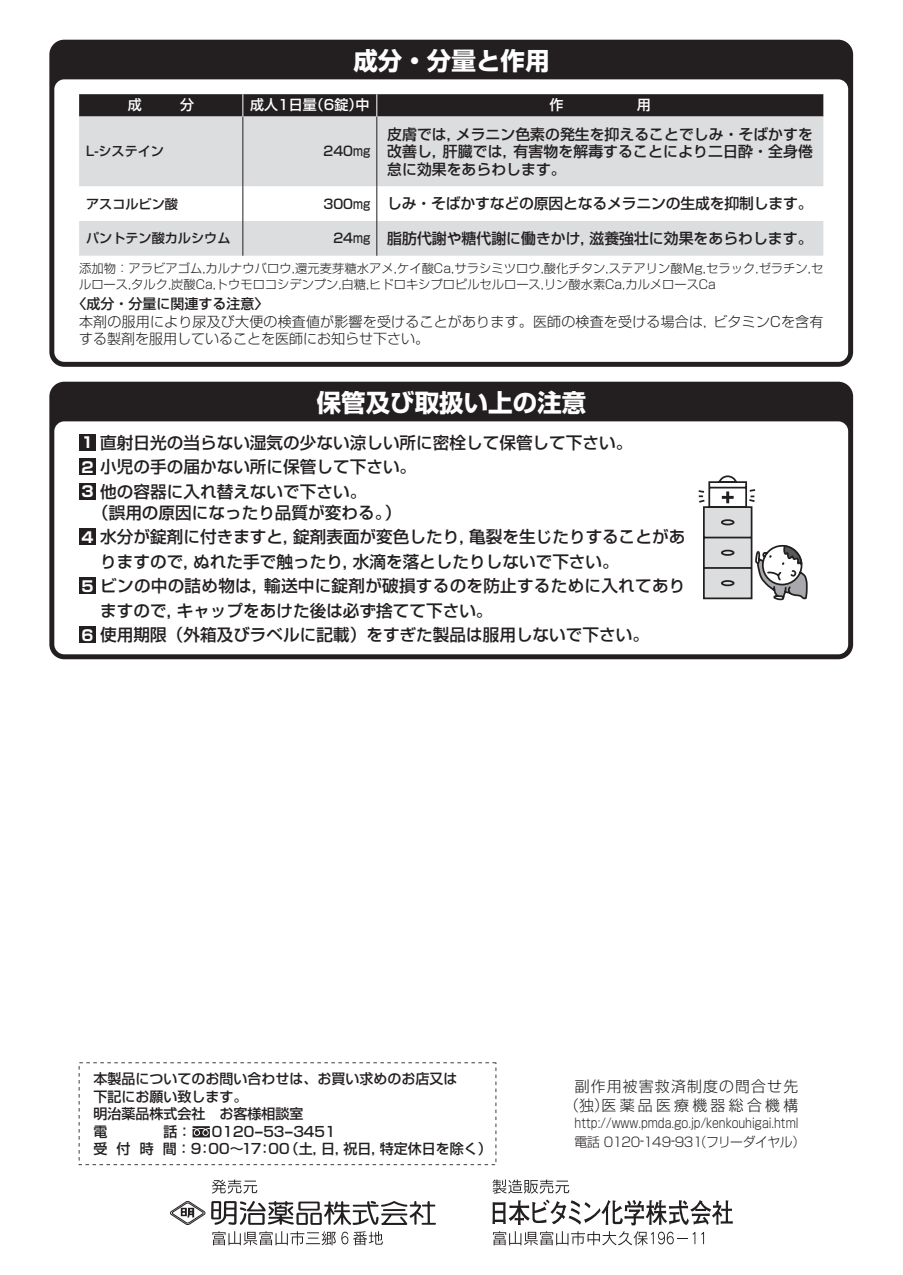
<style>
.page{position:relative;width:903px;height:1275px;background:#fff}
.page>*{position:absolute;margin:0;border:0;box-sizing:border-box;transform-origin:0 0}
.t1{font:700 24.5px "Shin Go";color:#fff}
.t2{font:500 16.62px/24.5px "Shin Go";color:#231f20}
.t3{font:500 14.88px/17.5px "Shin Go";color:#231f20;text-align:justify}
.t4{font:300 14.88px/18.9px "Shin Go";letter-spacing:.08em;color:#231f20;text-align:right}
.t5{font:500 14px/17.5px "Shin Go";color:#231f20}
.t6{font:300 14px/17.5px "Shin Go";letter-spacing:.015em;color:#231f20}
.t7{font:500 14px "Shin Go";color:#fff}
.t8{font:300 13.12px/18.9px "Shin Go";letter-spacing:-.01em;color:#231f20;scale:.83 1}
.t9{font:500 13.12px "Shin Go";color:#231f20}
.t10{font:300 12.25px/15.8px "Shin Go";letter-spacing:.005em;color:#231f20}
.s1{font-size:13.12px}
.s2{font-weight:700;font-size:14.88px;color:#fff}
</style>
<div class="page">
<div style="left:49px;top:40px;width:804px;height:327px;background:#231f20;border-radius:15px"></div>
<div style="left:54px;top:79px;width:794px;height:283px;background:#fff;border-radius:10px"></div>
<div style="left:49px;top:382px;width:804px;height:277px;background:#231f20;border-radius:15px"></div>
<div style="left:54px;top:421px;width:794px;height:233px;background:#fff;border-radius:10px"></div>
<svg style="left:698px;top:475px;width:110px;height:125px"></svg>
<svg style="left:79px;top:117px;width:744px;height:139px;fill:#dcdddf"></svg>
<hr style="left:242px;top:117px;width:1px;height:69px;background:#231f20">
<hr style="left:242px;top:186px;width:1px;height:35px;background:#231f20">
<hr style="left:242px;top:221px;width:1px;height:35px;background:#231f20">
<hr style="left:376px;top:117px;width:1px;height:69px;background:#231f20">
<hr style="left:376px;top:186px;width:1px;height:35px;background:#231f20">
<hr style="left:376px;top:221px;width:1px;height:35px;background:#231f20">
<svg style="left:79px;top:94px;width:744px;height:23px;background:#2b2728"></svg>
<div style="left:79px;top:434px;width:17px;height:16px;background:#231f20"></div>
<div style="left:79px;top:458px;width:17px;height:17px;background:#231f20"></div>
<div style="left:79px;top:483px;width:17px;height:16px;background:#231f20"></div>
<div style="left:79px;top:528px;width:17px;height:17px;background:#231f20"></div>
<div style="left:79px;top:577px;width:17px;height:17px;background:#231f20"></div>
<div style="left:79px;top:626px;width:17px;height:17px;background:#231f20"></div>
<svg style="left:79px;top:1062px;width:417px;height:103px"></svg>
<svg style="left:212px;top:1179px;width:45px;height:15px"></svg>
<svg style="left:212px;top:1231px;width:171px;height:14px"></svg>
<svg style="left:493px;top:1231px;width:202px;height:14px"></svg>
<svg style="left:701px;top:1232px;width:3px;height:12px"></svg>
<svg style="left:492px;top:1179px;width:241px;height:46px"></svg>
<svg style="left:211px;top:1201px;width:225px;height:24px"></svg>
<svg style="left:170px;top:1201px;width:35px;height:24px"></svg>
<h1 class="t1" style="left:353px;top:44px;width:197px">成分・分量と作用</h1>
<p class="t7" style="left:128px;top:96px;width:68px">成　　 分</p>
<p class="t7" style="left:250px;top:96px;width:121px">成人1日量（6錠）中</p>
<p class="t9" style="left:86px;top:143px;width:80px">L-システイン</p>
<p class="t9" style="left:323px;top:143px;width:48px">240mg</p>
<p class="t3" style="left:387px;top:124px;width:427px">皮膚では, メラニン色素の発生を抑えることでしみ・そばかすを改善し, 肝臓では, 有害物を解毒することにより二日酔・全身倦怠に効果をあらわします。</p>
<p class="t9" style="left:86px;top:195px;width:93px">アスコルビン酸</p>
<p class="t3" style="left:323px;top:194px;width:491px"><span class="s1">300mg</span> しみ・そばかすなどの原因となるメラニンの生成を抑制します。</p>
<p class="t9" style="left:86px;top:230px;width:146px">パントテン酸カルシウム</p>
<p class="t3" style="left:333px;top:229px;width:481px"><span class="s1">24mg</span> 脂肪代謝や糖代謝に働きかけ, 滋養強壮に効果をあらわします。</p>
<p class="t10" style="left:79px;top:260px;width:746px">添加物：アラビアゴム,カルナウバロウ,還元麦芽糖水アメ,ケイ酸Ca,サラシミツロウ,酸化チタン,ステアリン酸Mg,セラック,ゼラチン,セルロース,タルク,炭酸Ca,トウモロコシデンプン,白糖,ヒドロキシプロピルセルロース,リン酸水素Ca,カルメロースCa</p>
<p class="t5" style="left:73px;top:295px;width:197px">〈成分・分量に関連する注意〉</p>
<p class="t6" style="left:79px;top:312px;width:746px">本剤の服用により尿及び大便の検査値が影響を受けることがあります。医師の検査を受ける場合は, ビタミンCを含有する製剤を服用していることを医師にお知らせ下さい。</p>
<h1 class="t1" style="left:317px;top:386px;width:271px">保管及び取扱い上の注意</h1>
<p class="t2" style="left:81px;top:429px;width:552px"><span class="s2">1</span> 直射日光の当らない湿気の少ない涼しい所に密栓して保管して下さい。<br><span class="s2">2</span> 小児の手の届かない所に保管して下さい。<br><span class="s2">3</span> 他の容器に入れ替えないで下さい。</p>
<p class="t2" style="left:92px;top:499px;width:311px">（誤用の原因になったり品質が変わる。）</p>
<p class="t2" style="left:81px;top:524px;width:605px"><span class="s2">4</span> 水分が錠剤に付きますと, 錠剤表面が変色したり, 亀裂を生じたりすることがあ</p>
<p class="t2" style="left:100px;top:548px;width:520px">りますので, ぬれた手で触ったり, 水滴を落としたりしないで下さい。</p>
<p class="t2" style="left:81px;top:573px;width:606px"><span class="s2">5</span> ビンの中の詰め物は, 輸送中に錠剤が破損するのを防止するために入れてあり</p>
<p class="t2" style="left:100px;top:597px;width:394px">ますので, キャップをあけた後は必ず捨てて下さい。</p>
<p class="t2" style="left:81px;top:622px;width:569px"><span class="s2">6</span> 使用期限（外箱及びラベルに記載）をすぎた製品は服用しないで下さい。</p>
<p class="t5" style="left:93px;top:1070px;width:366px">本製品についてのお問い合わせは、お買い求めのお店又は下記にお願い致します。<br>明治薬品株式会社　お客様相談室<br>電　　　　話：</p>
<p class="t5" style="left:93px;top:1123px;width:400px;text-indent:119px">0120ー53ー3451<br>受 付 時 間：9：00～17：00（土, 日, 祝日, 特定休日を除く）</p>
<p class="t4" style="left:564px;top:1076px;width:235px">副作用被害救済制度の問合せ先（独）医薬品医療機器総合機構</p>
<p class="t8" style="left:574px;top:1113px;width:279px">http://www.pmda.go.jp/kenkouhigai.html電話 0120-149-931（フリーダイヤル）</p>
</div>
